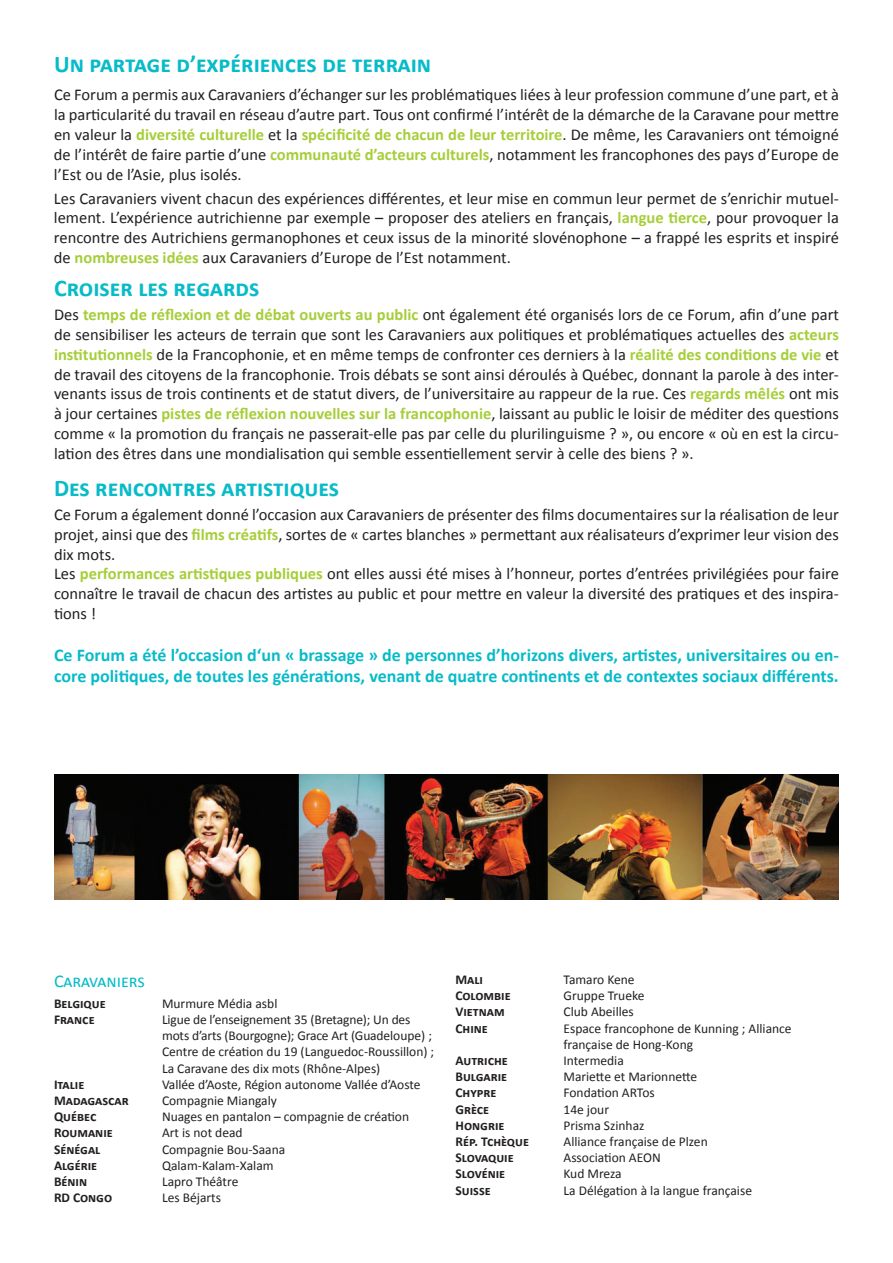
<style>
.page{position:relative;width:893px;height:1263px;background:#fff}
.page>*{position:absolute;margin:0;border:0;box-sizing:border-box;transform-origin:0 0}
.t1{font:700 24px "Calibri";color:#08bbc9}
.t2{font:700 18px/21.6px "Calibri";letter-spacing:-.005em;color:#08bbc9}
.t3{font:18px "Calibri";color:#08bbc9}
.t4{font:16.5px/19.8px "Calibri";color:#231f20;text-align:justify}
.t5{font:13.5px/16.2px "Calibri";color:#231f20}
.t6{font:700 13.5px "Calibri";color:#231f20}
.s1{font-weight:700;color:#a6ce39}
</style>
<div class="page">
<img style="left:54px;top:774px;width:785px;height:126px">
<h1 class="t1" style="left:54px;top:49px;width:379px">Un partage d’expériences de terrain</h1>
<p class="t4" style="left:54px;top:85px;width:786px">Ce Forum a permis aux Caravaniers d’échanger sur les problématiques liées à leur profession commune d’une part, et à la particularité du travail en réseau d’autre part. Tous ont confirmé l’intérêt de la démarche de la Caravane pour mettre en valeur la <span class="s1">diversité culturelle</span> et la <span class="s1">spécificité de chacun de leur territoire</span>. De même, les Caravaniers ont témoigné de l’intérêt de faire partie d’une <span class="s1">communauté d’acteurs culturels</span>, notamment les francophones des pays d’Europe de l’Est ou de l’Asie, plus isolés.</p>
<p class="t4" style="left:54px;top:188px;width:786px">Les Caravaniers vivent chacun des expériences différentes, et leur mise en commun leur permet de s’enrichir mutuel&shy;lement. L’expérience autrichienne par exemple – proposer des ateliers en français, <span class="s1">langue tierce</span>, pour provoquer la rencontre des Autrichiens germanophones et ceux issus de la minorité slovénophone – a frappé les esprits et inspiré de <span class="s1">nombreuses idées</span> aux Caravaniers d’Europe de l’Est notamment.</p>
<h1 class="t1" style="left:54px;top:273px;width:207px">Croiser les regards</h1>
<p class="t4" style="left:54px;top:305px;width:786px">Des <span class="s1">temps de réflexion et de débat ouverts au public</span> ont également été organisés lors de ce Forum, afin d’une part de sensibiliser les acteurs de terrain que sont les Caravaniers aux politiques et problématiques actuelles des <span class="s1">acteurs institutionnels</span> de la Francophonie, et en même temps de confronter ces derniers à la <span class="s1">réalité des conditions de vie</span> et de travail des citoyens de la francophonie. Trois débats se sont ainsi déroulés à Québec, donnant la parole à des inter&shy;venants issus de trois continents et de statut divers, de l’universitaire au rappeur de la rue. Ces <span class="s1">regards mêlés</span> ont mis à jour certaines <span class="s1">pistes de réflexion nouvelles sur la francophonie</span>, laissant au public le loisir de méditer des questions comme « la promotion du français ne passerait-elle pas par celle du plurilinguisme ? », ou encore « où en est la circu&shy;lation des êtres dans une mondialisation qui semble essentiellement servir à celle des biens ? ».</p>
<h1 class="t1" style="left:54px;top:473px;width:287px">Des rencontres artistiques</h1>
<p class="t4" style="left:54px;top:505px;width:786px;text-align:left">Ce Forum a également donné l’occasion aux Caravaniers de présenter des films documentaires sur la réalisation de leur projet, ainsi que des <span class="s1">films créatifs</span>, sortes de « cartes blanches » permettant aux réalisateurs d’exprimer leur vision des dix mots.<br>Les <span class="s1">performances artistiques publiques</span> ont elles aussi été mises à l’honneur, portes d’entrées privilégiées pour faire connaître le travail de chacun des artistes au public et pour mettre en valeur la diversité des pratiques et des inspira&shy;tions !</p>
<p class="t2" style="left:54px;top:644px;width:786px">Ce Forum a été l’occasion d‘un « brassage » de personnes d’horizons divers, artistes, universitaires ou en&shy;core politiques, de toutes les générations, venant de quatre continents et de contextes sociaux différents.</p>
<p class="t3" style="left:54px;top:970px;width:93px">Caravaniers</p>
<p class="t6" style="left:54px;top:995px;width:53px">Belgique</p>
<p class="t5" style="left:162px;top:995px;width:117px">Murmure Média asbl</p>
<p class="t6" style="left:54px;top:1011px;width:42px">France</p>
<p class="t5" style="left:162px;top:1011px;width:274px">Ligue de l’enseignement 35 (Bretagne); Un des mots d’arts (Bourgogne); Grace Art (Guadeloupe) ; Centre de création du 19 (Languedoc-Roussillon) ; La Caravane des dix mots (Rhône-Alpes)</p>
<p class="t6" style="left:54px;top:1076px;width:32px">Italie</p>
<p class="t5" style="left:162px;top:1076px;width:260px">Vallée d’Aoste, Région autonome Vallée d’Aoste</p>
<p class="t6" style="left:54px;top:1092px;width:76px">Madagascar</p>
<p class="t5" style="left:162px;top:1092px;width:116px">Compagnie Miangaly</p>
<p class="t6" style="left:54px;top:1108px;width:44px">Québec</p>
<p class="t5" style="left:162px;top:1109px;width:249px">Nuages en pantalon – compagnie de création</p>
<p class="t6" style="left:54px;top:1124px;width:60px">Roumanie</p>
<p class="t5" style="left:162px;top:1125px;width:82px">Art is not dead</p>
<p class="t6" style="left:54px;top:1140px;width:48px">Sénégal</p>
<p class="t5" style="left:162px;top:1141px;width:125px">Compagnie Bou-Saana</p>
<p class="t6" style="left:54px;top:1157px;width:45px">Algérie</p>
<p class="t5" style="left:162px;top:1157px;width:113px">Qalam-Kalam-Xalam</p>
<p class="t6" style="left:54px;top:1173px;width:35px">Bénin</p>
<p class="t5" style="left:162px;top:1173px;width:78px">Lapro Théâtre</p>
<p class="t6" style="left:54px;top:1189px;width:60px">RD Congo</p>
<p class="t5" style="left:162px;top:1190px;width:60px">Les Béjarts</p>
<p class="t6" style="left:455px;top:971px;width:29px">Mali</p>
<p class="t5" style="left:563px;top:971px;width:73px">Tamaro Kene</p>
<p class="t6" style="left:455px;top:987px;width:57px">Colombie</p>
<p class="t5" style="left:563px;top:987px;width:82px">Gruppe Trueke</p>
<p class="t6" style="left:455px;top:1003px;width:51px">Vietnam</p>
<p class="t5" style="left:563px;top:1004px;width:72px">Club Abeilles</p>
<p class="t6" style="left:455px;top:1019px;width:34px">Chine</p>
<p class="t5" style="left:563px;top:1020px;width:230px">Espace francophone de Kunning ; Alliance française de Hong-Kong</p>
<p class="t6" style="left:455px;top:1052px;width:54px">Autriche</p>
<p class="t5" style="left:563px;top:1052px;width:62px">Intermedia</p>
<p class="t6" style="left:455px;top:1068px;width:53px">Bulgarie</p>
<p class="t5" style="left:563px;top:1068px;width:135px">Mariette et Marionnette</p>
<p class="t6" style="left:455px;top:1084px;width:43px">Chypre</p>
<p class="t5" style="left:563px;top:1085px;width:93px">Fondation ARTos</p>
<p class="t6" style="left:455px;top:1100px;width:35px">Grèce</p>
<p class="t5" style="left:563px;top:1101px;width:47px">14e jour</p>
<p class="t6" style="left:455px;top:1117px;width:51px">Hongrie</p>
<p class="t5" style="left:563px;top:1117px;width:82px">Prisma Szinhaz</p>
<p class="t6" style="left:455px;top:1133px;width:75px">Rép. Tchèque</p>
<p class="t5" style="left:563px;top:1133px;width:146px">Alliance française de Plzen</p>
<p class="t6" style="left:455px;top:1149px;width:60px">Slovaquie</p>
<p class="t5" style="left:563px;top:1149px;width:99px">Association AEON</p>
<p class="t6" style="left:455px;top:1165px;width:51px">Slovénie</p>
<p class="t5" style="left:563px;top:1166px;width:60px">Kud Mreza</p>
<p class="t6" style="left:455px;top:1181px;width:37px">Suisse</p>
<p class="t5" style="left:563px;top:1182px;width:190px">La Délégation à la langue française</p>
</div>
